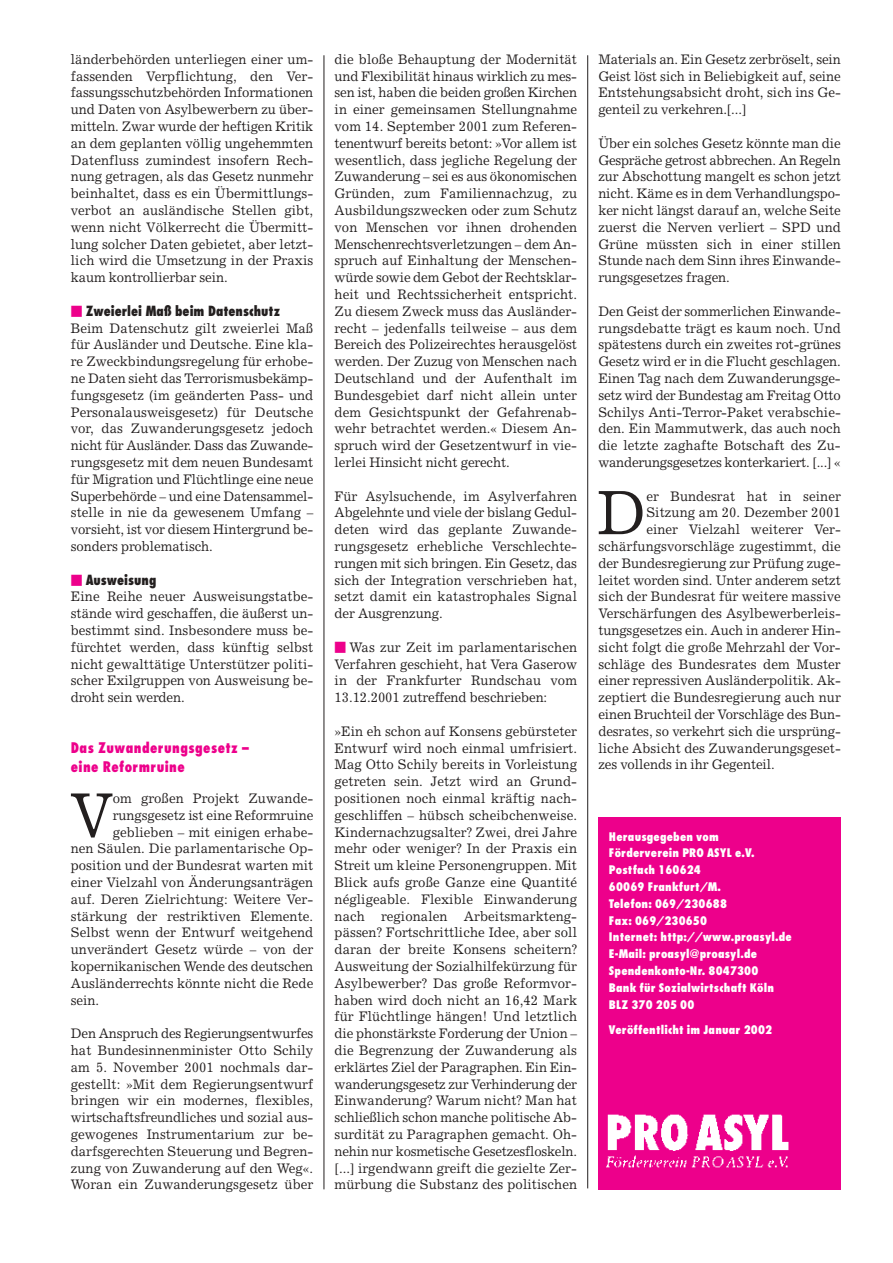
<style>
.page{position:relative;width:893px;height:1263px;background:#fff}
.page>*{position:absolute;margin:0;border:0;box-sizing:border-box;transform-origin:0 0}
.t1{font:63px "Excelsior";color:#231f1f;scale:.95 1}
.t2{font:800 condensed 14.25px/19.5px "Futura";letter-spacing:.03em;color:#ed008b;scale:.95 1}
.t3{font:13.8px/16.8px "Excelsior";letter-spacing:.005em;color:#231f1f;text-align:justify;scale:.95 1}
.t4{font:800 condensed 13.65px "Futura";color:#231f1f;scale:.95 1}
.t5{font:800 condensed 11.55px/16.8px "Futura";letter-spacing:.015em;color:#fff}
</style>
<div class="page">
<hr style="left:587px;top:55px;width:1px;height:1133px;background:#231f1f">
<hr style="left:324px;top:55px;width:1px;height:1134px;background:#231f1f">
<div style="left:598px;top:817px;width:242px;height:372px;background:#ed008b"></div>
<img style="left:607px;top:1114px;width:182px;height:54px">
<p class="t3" style="left:71px;top:52px;width:257px">länderbehörden unterliegen einer um&shy;fassenden Verpflichtung, den Ver&shy;fassungsschutzbehörden Informationen und Daten von Asylbewerbern zu über&shy;mitteln. Zwar wurde der heftigen Kritik an dem geplanten völlig ungehemmten Datenfluss zumindest insofern Rech&shy;nung getragen, als das Gesetz nunmehr beinhaltet, dass es ein Übermittlungs&shy;verbot an ausländische Stellen gibt, wenn nicht Völkerrecht die Übermitt&shy;lung solcher Daten gebietet, aber letzt&shy;lich wird die Umsetzung in der Praxis kaum kontrollierbar sein.</p>
<p class="t4" style="left:86px;top:305px;width:206px">Zweierlei Maß beim Datenschutz</p>
<p class="t3" style="left:71px;top:321px;width:257px">Beim Datenschutz gilt zweierlei Maß für Ausländer und Deutsche. Eine kla&shy;re Zweckbindungsregelung für erhobe&shy;ne Daten sieht das Terrorismusbekämp&shy;fungsgesetz (im geänderten Pass- und Personalausweisgesetz) für Deutsche vor, das Zuwanderungsgesetz jedoch nicht für Ausländer. Dass das Zuwande&shy;rungsgesetz mit dem neuen Bundesamt für Migration und Flüchtlinge eine neue Superbehörde – und eine Datensammel&shy;stelle in nie da gewesenem Umfang – vorsieht, ist vor diesem Hintergrund be&shy;sonders problematisch.</p>
<p class="t4" style="left:86px;top:574px;width:76px">Ausweisung</p>
<p class="t3" style="left:71px;top:589px;width:257px">Eine Reihe neuer Ausweisungstatbe&shy;stände wird geschaffen, die äußerst un&shy;bestimmt sind. Insbesondere muss be&shy;fürchtet werden, dass künftig selbst nicht gewalttätige Unterstützer politi&shy;scher Exilgruppen von Ausweisung be&shy;droht sein werden.</p>
<p class="t2" style="left:71px;top:739px;width:189px">Das Zuwanderungsgesetz – eine Reformruine</p>
<h1 class="t1" style="left:70px;top:790px;width:47px">V</h1>
<p class="t3" style="left:113px;top:791px;width:212px">om großen Projekt Zuwande-</p>
<p class="t3" style="left:113px;top:808px;width:212px">rungsgesetz ist eine Reformruine</p>
<p class="t3" style="left:113px;top:825px;width:212px">geblieben – mit einigen erhabe-</p>
<p class="t3" style="left:71px;top:841px;width:257px">nen Säulen. Die parlamentarische Op-</p>
<p class="t3" style="left:71px;top:858px;width:257px">position und der Bundesrat warten mit</p>
<p class="t3" style="left:71px;top:875px;width:257px">einer Vielzahl von Änderungsanträgen</p>
<p class="t3" style="left:71px;top:892px;width:257px">auf. Deren Zielrichtung: Weitere Ver-</p>
<p class="t3" style="left:71px;top:909px;width:257px">stärkung der restriktiven Elemente.</p>
<p class="t3" style="left:71px;top:925px;width:257px">Selbst wenn der Entwurf weitgehend</p>
<p class="t3" style="left:71px;top:942px;width:257px">unverändert Gesetz würde – von der</p>
<p class="t3" style="left:71px;top:959px;width:257px">kopernikanischen Wende des deutschen</p>
<p class="t3" style="left:71px;top:976px;width:257px">Ausländerrechts könnte nicht die Rede</p>
<p class="t3" style="left:71px;top:993px;width:31px">sein.</p>
<p class="t3" style="left:71px;top:1026px;width:257px">Den Anspruch des Regierungsentwurfes hat Bundesinnenminister Otto Schily am 5. November 2001 nochmals dar&shy;gestellt: »Mit dem Regierungsentwurf bringen wir ein modernes, flexibles, wirtschaftsfreundliches und sozial aus&shy;gewogenes Instrumentarium zur be&shy;darfsgerechten Steuerung und Begren&shy;zung von Zuwanderung auf den Weg«.<br>Woran ein Zuwanderungsgesetz über</p>
<p class="t3" style="left:334px;top:52px;width:257px">die bloße Behauptung der Modernität und Flexibilität hinaus wirklich zu mes&shy;sen ist, haben die beiden großen Kirchen in einer gemeinsamen Stellungnahme vom 14. September 2001 zum Referen&shy;tenentwurf bereits betont: »Vor allem ist wesentlich, dass jegliche Regelung der Zuwanderung – sei es aus ökonomischen Gründen, zum Familiennachzug, zu Ausbildungszwecken oder zum Schutz von Menschen vor ihnen drohenden Menschenrechtsverletzungen – dem An&shy;spruch auf Einhaltung der Menschen&shy;würde sowie dem Gebot der Rechtsklar&shy;heit und Rechtssicherheit entspricht.<br>Zu diesem Zweck muss das Ausländer&shy;recht – jedenfalls teilweise – aus dem Bereich des Polizeirechtes herausgelöst werden. Der Zuzug von Menschen nach Deutschland und der Aufenthalt im Bundesgebiet darf nicht allein unter dem Gesichtspunkt der Gefahrenab&shy;wehr betrachtet werden.« Diesem An&shy;spruch wird der Gesetzentwurf in vie&shy;lerlei Hinsicht nicht gerecht.</p>
<p class="t3" style="left:334px;top:489px;width:257px">Für Asylsuchende, im Asylverfahren Abgelehnte und viele der bislang Gedul&shy;deten wird das geplante Zuwande&shy;rungsgesetz erhebliche Verschlechte&shy;rungen mit sich bringen. Ein Gesetz, das sich der Integration verschrieben hat, setzt damit ein katastrophales Signal der Ausgrenzung.</p>
<p class="t3" style="left:334px;top:640px;width:257px;text-indent:15px">Was zur Zeit im parlamentarischen Verfahren geschieht, hat Vera Gaserow in der Frankfurter Rundschau vom 13.12.2001 zutreffend beschrieben:</p>
<p class="t3" style="left:334px;top:724px;width:257px">»Ein eh schon auf Konsens gebürsteter Entwurf wird noch einmal umfrisiert.<br>Mag Otto Schily bereits in Vorleistung getreten sein. Jetzt wird an Grund&shy;positionen noch einmal kräftig nach&shy;geschliffen – hübsch scheibchenweise.<br>Kindernachzugsalter? Zwei, drei Jahre mehr oder weniger? In der Praxis ein Streit um kleine Personengruppen. Mit Blick aufs große Ganze eine Quantité négligeable. Flexible Einwanderung nach regionalen Arbeitsmarkteng&shy;pässen? Fortschrittliche Idee, aber soll daran der breite Konsens scheitern?<br>Ausweitung der Sozialhilfekürzung für Asylbewerber? Das große Reformvor&shy;haben wird doch nicht an 16,42 Mark für Flüchtlinge hängen! Und letztlich die phonstärkste Forderung der Union – die Begrenzung der Zuwanderung als erklärtes Ziel der Paragraphen. Ein Ein&shy;wanderungsgesetz zur Verhinderung der Einwanderung? Warum nicht? Man hat schließlich schon manche politische Ab&shy;surdität zu Paragraphen gemacht. Oh&shy;nehin nur kosmetische Gesetzesfloskeln. [...] irgendwann greift die gezielte Zer&shy;mürbung die Substanz des politischen</p>
<p class="t3" style="left:598px;top:52px;width:257px">Materials an. Ein Gesetz zerbröselt, sein Geist löst sich in Beliebigkeit auf, seine Entstehungsabsicht droht, sich ins Ge&shy;genteil zu verkehren.[...]</p>
<p class="t3" style="left:598px;top:136px;width:257px">Über ein solches Gesetz könnte man die Gespräche getrost abbrechen. An Regeln zur Abschottung mangelt es schon jetzt nicht. Käme es in dem Verhandlungspo&shy;ker nicht längst darauf an, welche Seite zuerst die Nerven verliert – SPD und Grüne müssten sich in einer stillen Stunde nach dem Sinn ihres Einwande&shy;rungsgesetzes fragen.</p>
<p class="t3" style="left:598px;top:304px;width:257px">Den Geist der sommerlichen Einwande&shy;rungsdebatte trägt es kaum noch. Und spätestens durch ein zweites rot-grünes Gesetz wird er in die Flucht geschlagen.<br>Einen Tag nach dem Zuwanderungsge&shy;setz wird der Bundestag am Freitag Otto Schilys Anti-Terror-Paket verabschie&shy;den. Ein Mammutwerk, das auch noch die letzte zaghafte Botschaft des Zu&shy;wanderungsgesetzes konterkariert. [...] «</p>
<h1 class="t1" style="left:597px;top:488px;width:54px">D</h1>
<p class="t3" style="left:646px;top:489px;width:206px">er Bundesrat hat in seiner</p>
<p class="t3" style="left:646px;top:505px;width:206px">Sitzung am 20. Dezember 2001</p>
<p class="t3" style="left:646px;top:522px;width:206px">einer Vielzahl weiterer Ver-</p>
<p class="t3" style="left:598px;top:539px;width:257px">schärfungsvorschläge zugestimmt, die</p>
<p class="t3" style="left:598px;top:556px;width:257px">der Bundesregierung zur Prüfung zuge-</p>
<p class="t3" style="left:598px;top:573px;width:257px">leitet worden sind. Unter anderem setzt</p>
<p class="t3" style="left:598px;top:589px;width:257px">sich der Bundesrat für weitere massive</p>
<p class="t3" style="left:598px;top:606px;width:257px">Verschärfungen des Asylbewerberleis-</p>
<p class="t3" style="left:598px;top:623px;width:257px">tungsgesetzes ein. Auch in anderer Hin-</p>
<p class="t3" style="left:598px;top:640px;width:257px">sicht folgt die große Mehrzahl der Vor-</p>
<p class="t3" style="left:598px;top:657px;width:257px">schläge des Bundesrates dem Muster</p>
<p class="t3" style="left:598px;top:673px;width:257px">einer repressiven Ausländerpolitik. Ak-</p>
<p class="t3" style="left:598px;top:690px;width:257px">zeptiert die Bundesregierung auch nur</p>
<p class="t3" style="left:598px;top:707px;width:257px">einen Bruchteil der Vorschläge des Bun-</p>
<p class="t3" style="left:598px;top:724px;width:257px">desrates, so verkehrt sich die ursprüng-</p>
<p class="t3" style="left:598px;top:741px;width:257px">liche Absicht des Zuwanderungsgeset-</p>
<p class="t3" style="left:598px;top:757px;width:187px">zes vollends in ihr Gegenteil.</p>
<p class="t5" style="left:609px;top:829px;width:184px">Herausgegeben vom<br>Förderverein PRO ASYL e.V.<br>Postfach 160624<br>60069 Frankfurt/M.<br>Telefon: 069/230688<br>Fax: 069/230650<br>Internet: http://www.proasyl.de<br>E-Mail: proasyl@proasyl.de<br>Spendenkonto-Nr. 8047300<br>Bank für Sozialwirtschaft Köln<br>BLZ 370 205 00</p>
<p class="t5" style="left:609px;top:1022px;width:165px">Veröffentlicht im Januar 2002</p>
</div>
